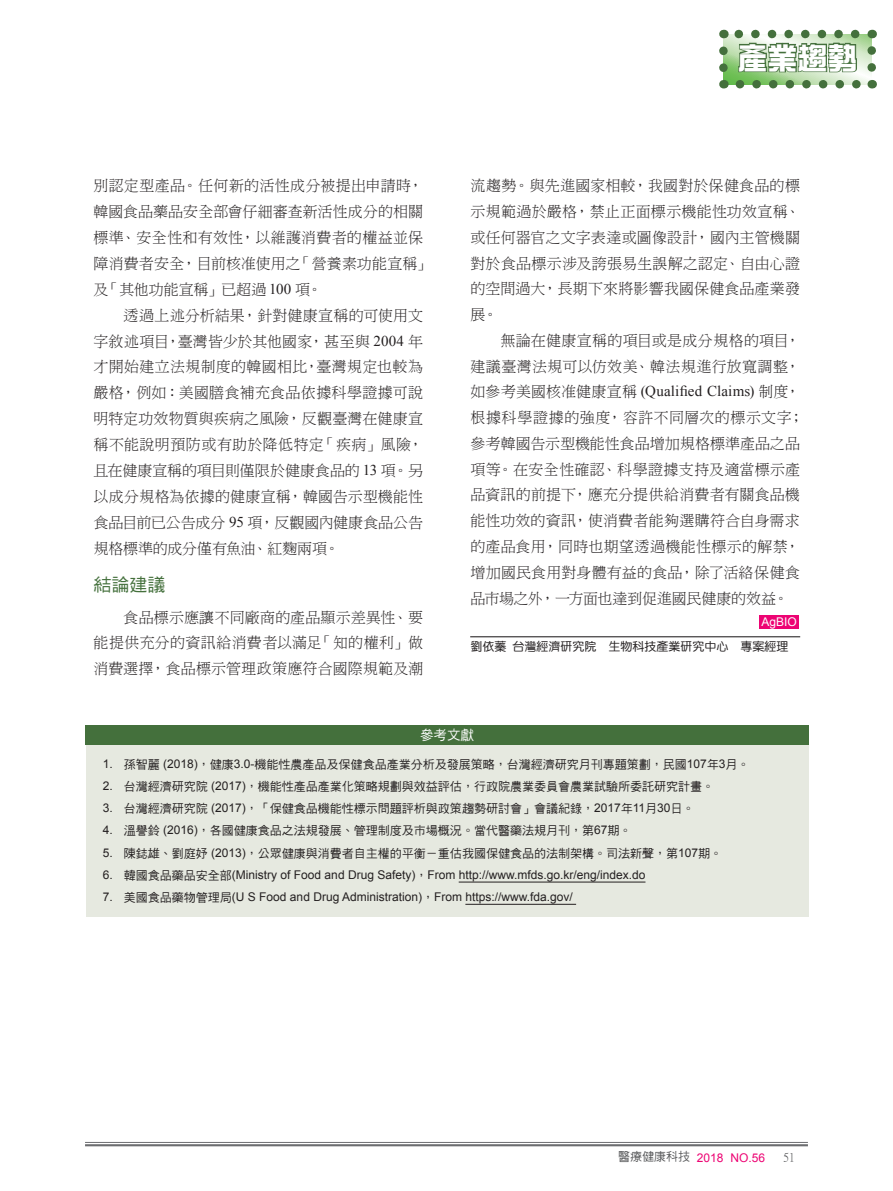
<style>
.page{position:relative;width:893px;height:1191px;background:#fff}
.page>*{position:absolute;margin:0;border:0;box-sizing:border-box;transform-origin:0 0}
.t1{font:30px "DF Zong Yi W9 WIN BF";color:#fff}
.t2{font:18px "DF Hei W5 WINP BF";color:#44703c}
.t3{font:15px/25.8px "DF Ming W3 WIN BF";letter-spacing:.01em;color:#231f20;text-align:justify}
.t4{font:15px "Times New Roman";letter-spacing:.015em;color:#231f20}
.t5{font:13.5px "DF Hei W5 WINP BF";color:#fff}
.t6{font:12px "DF Hei W5 WINP BF";color:#231f20}
.t7{font:12px "Arial";color:#231f20}
.t8{font:12px "DF Yuan W5 WIN BF";color:#231f20}
.t9{font:12px "Arial";color:#ed0373}
.t10{font:12px "Arial";color:#fff}
.t11{font:12px "P Ming Li U";color:#57585a}
.s1{font-family:"Times New Roman"}
.s2{font-family:"DF Ming W3 WIN BF"}
.s3{font-family:"Arial"}
.s4{font-family:"DF Hei W5 WINP BF"}
.s5{font-family:"DF Hei W5 WINP BF";color:#57585a}
</style>
<div class="page">
<hr style="left:85px;top:1142px;width:723px;height:1px;background:#6c6d70">
<hr style="left:85px;top:1144px;width:723px;height:2px;background:#6c6d70">
<svg style="left:719px;top:30px;width:157px;height:58px;background:#97b78e"></svg>
<div style="left:759px;top:614px;width:40px;height:14px;background:#ed0373"></div>
<hr style="left:470px;top:636px;width:330px;height:1px;background:#231f20">
<div style="left:86px;top:745px;width:722px;height:171px;background:#e6e9e0"></div>
<hr style="left:459px;top:881px;width:186px;height:1px;background:#231f20">
<hr style="left:465px;top:904px;width:111px;height:1px;background:#231f20">
<div style="left:86px;top:725px;width:723px;height:20px;background:#44703c"></div>
<p class="t3" style="left:94px;top:173px;width:339px;text-align:left">別認定型產品。任何新的活性成分被提出申請時，韓國食品藥品安全部會仔細審查新活性成分的相關標準、安全性和有效性，以維護消費者的權益並保障消費者安全，目前核准使用之「營養素功能宣稱」及「其他功能宣稱」已超過 <span class="s1">100</span> 項。</p>
<p class="t3" style="left:94px;top:302px;width:331px;text-indent:30px">透過上述分析結果，針對健康宣稱的可使用文字敘述項目，臺灣皆少於其他國家，甚至與 <span class="s1">2004</span> 年才開始建立法規制度的韓國相比，臺灣規定也較為嚴格，例如：美國膳食補充食品依據科學證據可說明特定功效物質與疾病之風險，反觀臺灣在健康宣稱不能說明預防或有助於降低特定「疾病」風險，且在健康宣稱的項目則僅限於健康食品的 <span class="s1">13</span> 項。另以成分規格為依據的健康宣稱，韓國告示型機能性食品目前已公告成分 <span class="s1">95</span> 項，反觀國內健康食品公告規格標準的成分僅有魚油、紅麴兩項。</p>
<p class="t2" style="left:94px;top:575px;width:73px">結論建議</p>
<p class="t3" style="left:94px;top:604px;width:331px;text-indent:30px">食品標示應讓不同廠商的產品顯示差異性、要能提供充分的資訊給消費者以滿足「知的權利」做消費選擇，食品標示管理政策應符合國際規範及潮</p>
<h1 class="t1" style="left:738px;top:43px;width:122px">產業趨勢</h1>
<p class="t3" style="left:470px;top:173px;width:331px">流趨勢。與先進國家相較，我國對於保健食品的標示規範過於嚴格，禁止正面標示機能性功效宣稱、或任何器官之文字表達或圖像設計，國內主管機關對於食品標示涉及誇張易生誤解之認定、自由心證的空間過大，長期下來將影響我國保健食品產業發展。</p>
<p class="t3" style="left:470px;top:327px;width:331px;text-align:right">無論在健康宣稱的項目或是成分規格的項目，<br>建議臺灣法規可以仿效美、韓法規進行放寬調整，</p>
<p class="t4" style="left:470px;top:381px;width:331px"><span class="s2">如參考美國核准健康宣稱</span> (Qualified Claims) <span class="s2">制度，</span></p>
<p class="t3" style="left:470px;top:405px;width:335px;text-align:left">根據科學證據的強度，容許不同層次的標示文字；參考韓國告示型機能性食品增加規格標準產品之品項等。在安全性確認、科學證據支持及適當標示產品資訊的前提下，應充分提供給消費者有關食品機能性功效的資訊，使消費者能夠選購符合自身需求的產品食用，同時也期望透過機能性標示的解禁，增加國民食用對身體有益的食品，除了活絡保健食品市場之外，一方面也達到促進國民健康的效益。</p>
<p class="t10" style="left:761px;top:614px;width:37px">AgBIO</p>
<p class="t8" style="left:471px;top:640px;width:319px">劉依蓁 台灣經濟研究院 生物科技產業研究中心 專案經理</p>
<p class="t5" style="left:420px;top:728px;width:55px">參考文獻</p>
<p class="t6" style="left:103px;top:758px;width:648px"><span class="s3">1.</span> 孫智麗 <span class="s3">(2018)</span>，健康<span class="s3">3.0-</span>機能性農產品及保健食品產業分析及發展策略，台灣經濟研究月刊專題策劃，民國<span class="s3">107</span>年<span class="s3">3</span>月。</p>
<p class="t6" style="left:103px;top:780px;width:613px"><span class="s3">2.</span> 台灣經濟研究院 <span class="s3">(2017)</span>，機能性產品產業化策略規劃與效益評估，行政院農業委員會農業試驗所委託研究計畫。</p>
<p class="t6" style="left:103px;top:802px;width:593px"><span class="s3">3.</span> 台灣經濟研究院 <span class="s3">(2017)</span>，「保健食品機能性標示問題評析與政策趨勢研討會」會議紀錄，<span class="s3">2017</span>年<span class="s3">11</span>月<span class="s3">30</span>日。</p>
<p class="t6" style="left:103px;top:824px;width:530px"><span class="s3">4.</span> 溫譽鈴 <span class="s3">(2016)</span>，各國健康食品之法規發展、管理制度及市場概況。當代醫藥法規月刊，第<span class="s3">67</span>期。</p>
<p class="t6" style="left:103px;top:847px;width:621px"><span class="s3">5.</span> 陳鋕雄、劉庭妤 <span class="s3">(2013)</span>，公眾健康與消費者自主權的平衡－重估我國保健食品的法制架構。司法新聲，第<span class="s3">107</span>期。</p>
<p class="t7" style="left:103px;top:866px;width:544px">6. <span class="s4">韓國食品藥品安全部</span>(Ministry of Food and Drug Safety)<span class="s4">，</span>From http://www.mfds.go.kr/eng/index.do</p>
<p class="t7" style="left:103px;top:889px;width:472px">7. <span class="s4">美國食品藥物管理局</span>(U S Food and Drug Administration)<span class="s4">，</span>From https://www.fda.gov/</p>
<p class="t9" style="left:618px;top:1149px;width:148px"><span class="s5">醫療健康科技</span> 2018 NO.56</p>
<p class="t11" style="left:783px;top:1151px;width:13px">51</p>
</div>
